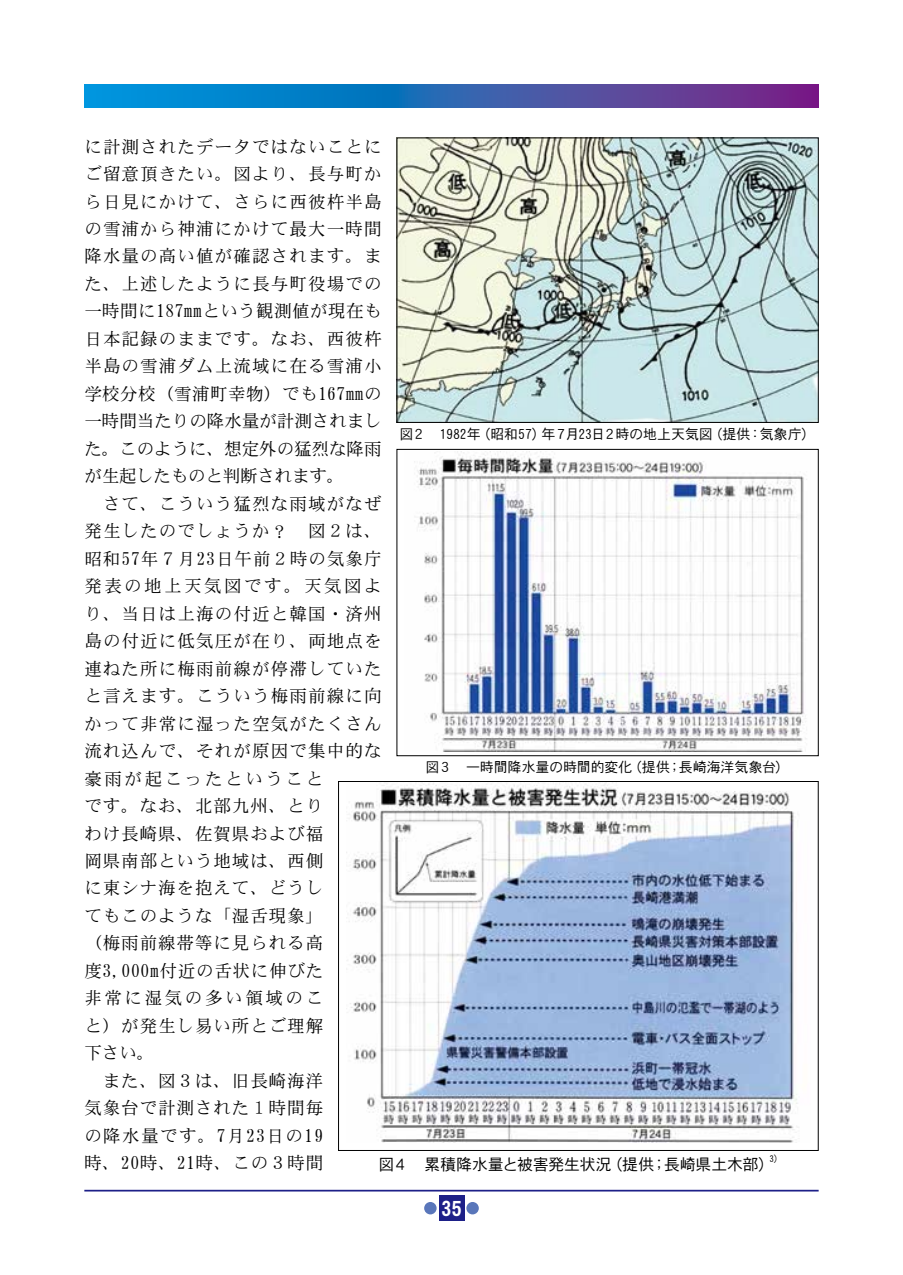
<style>
.page{position:relative;width:903px;height:1275px;background:#fff}
.page>*{position:absolute;margin:0;border:0;box-sizing:border-box;transform-origin:0 0}
.t1{font:21px "DFHS Gothic W7 WIN RKSJ H";color:#fff}
.t2{font:17.5px/27.5px "DFHS Mincho W3 WIN RKSJ H";letter-spacing:.065em;color:#000}
.t3{font:15.92px "DFHS Gothic W3 WIN RKSJ H";letter-spacing:-.015em;color:#000}
.t4{font:14px "DFHS Gothic W3 WIN RKSJ H";letter-spacing:-.01em;color:#000}
.t5{font:9.28px "DFHS Gothic W3 WIN RKSJ H";color:#000}
</style>
<div class="page">
<hr style="left:84px;top:1190px;width:735px;height:1px;background:#1d2088">
<div style="left:439px;top:1196px;width:25px;height:25px;background:#1d2088"></div>
<div style="left:466px;top:1202px;width:13px;height:12px;background:#5976ba;border-radius:50%"></div>
<div style="left:424px;top:1202px;width:13px;height:12px;background:#5976ba;border-radius:50%"></div>
<svg style="left:84px;top:84px;width:735px;height:23px;background:#2f63b2"></svg>
<img style="left:398px;top:140px;width:419px;height:281px">
<div style="left:396px;top:138px;width:423px;height:285px;border:1px solid #000"></div>
<img style="left:414px;top:451px;width:393px;height:301px">
<div style="left:396px;top:449px;width:423px;height:307px;border:1px solid #000"></div>
<img style="left:346px;top:783px;width:453px;height:360px">
<p class="t2" style="left:84px;top:133px;width:299px">に計測されたデータではないことにご留意頂きたい。図より、長与町から日見にかけて、さらに西彼杵半島の雪浦から神浦にかけて最大一時間降水量の高い値が確認されます。また、上述したように長与町役場での一時間に187mmという観測値が現在も日本記録のままです。なお、西彼杵半島の雪浦ダム上流域に在る雪浦小学校分校（雪浦町幸物）でも167mmの一時間当たりの降水量が計測されました。このように、想定外の猛烈な降雨が生起したものと判断されます。<br>　さて、こういう猛烈な雨域がなぜ発生したのでしょうか？　図２は、昭和57年７月23日午前２時の気象庁発表の地上天気図です。天気図より、当日は上海の付近と韓国・済州島の付近に低気圧が在り、両地点を連ねた所に梅雨前線が停滞していたと言えます。こういう梅雨前線に向かって非常に湿った空気がたくさん流れ込んで、それが原因で集中的な豪雨が起こったということ<br>です。なお、北部九州、とり<br>わけ長崎県、佐賀県および福<br>岡県南部という地域は、西側<br>に東シナ海を抱えて、どうし<br>てもこのような「湿舌現象」<br>（梅雨前線帯等に見られる高度3,000m付近の舌状に伸びた<br>非常に湿気の多い領域のこ<br>と）が発生し易い所とご理解<br>下さい。<br>　また、図３は、旧長崎海洋<br>気象台で計測された１時間毎<br>の降水量です。7月23日の19<br>時、20時、21時、この３時間</p>
<p class="t4" style="left:400px;top:427px;width:417px">図２　1982年（昭和57）年７月23日２時の地上天気図（提供：気象庁）</p>
<p class="t4" style="left:426px;top:760px;width:365px">図３　一時間降水量の時間的変化（提供；長崎海洋気象台）</p>
<p class="t3" style="left:378px;top:1156px;width:398px">図４　累積降水量と被害発生状況（提供；長崎県土木部）</p>
<p class="t5" style="left:769px;top:1154px;width:10px">3)</p>
<p class="t1" style="left:441px;top:1198px;width:23px">35</p>
</div>
